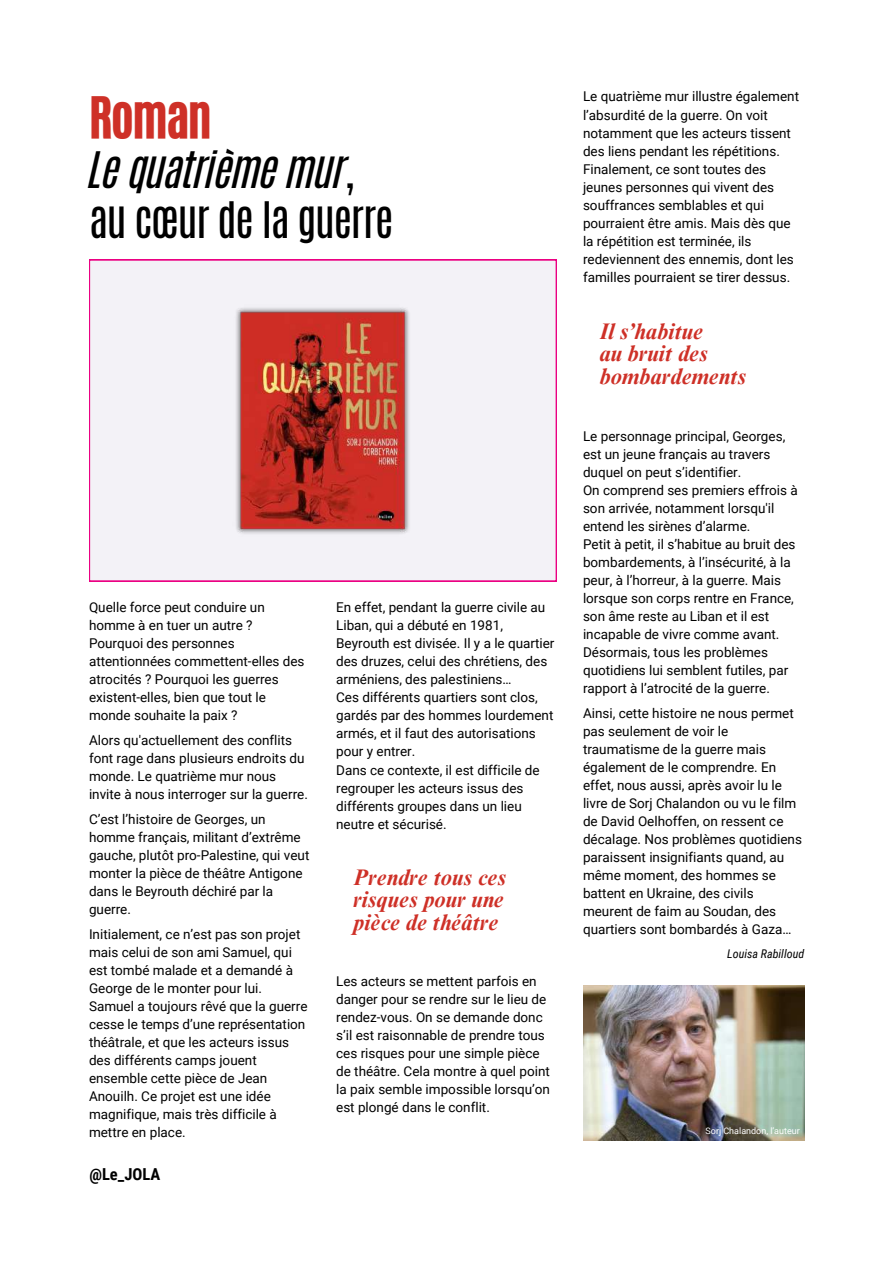
<style>
.page{position:relative;width:894px;height:1264px;background:#fff}
.page>*{position:absolute;margin:0;border:0;box-sizing:border-box;transform-origin:0 0}
.t1{font:48px "CA Generated";letter-spacing:-.03em;color:#ce3027}
.t2{font:42px "Antonio";letter-spacing:-.03em;color:#000}
.t3{font:42px "CA Generated";letter-spacing:-.03em;color:#000}
.t4{font:italic 700 22.5px/22.5px "Times NRMT Pro";color:#ce3027;text-align:justify}
.t5{font:700 16.5px "Roboto Condensed";color:#000}
.t6{font:13.5px/18px "Roboto";color:#000}
.t7{font:italic 12px "Roboto Condensed";color:#000}
.t8{font:9px "Roboto";color:#fff}
.s1{font-family:"Antonio"}
</style>
<div class="page">
<img style="left:583px;top:985px;width:221px;height:155px">
<div style="left:89px;top:259px;width:467px;height:322px;background:#f3f2f7"></div>
<img style="left:233px;top:302px;width:180px;height:237px">
<h1 class="t1" style="left:89px;top:83px;width:124px">Roman</h1>
<h2 class="t3" style="left:89px;top:140px;width:267px">Le quatrième mur<span class="s1">,</span></h2>
<h2 class="t2" style="left:89px;top:190px;width:306px">au cœur de la guerre</h2>
<p class="t6" style="left:89px;top:599px;width:217px">Quelle force peut conduire un homme à en tuer un autre ?<br>Pourquoi des personnes attentionnées commettent-elles des atrocités ? Pourquoi les guerres existent-elles, bien que tout le monde souhaite la paix ?</p>
<p class="t6" style="left:89px;top:731px;width:220px">Alors qu'actuellement des conflits font rage dans plusieurs endroits du monde. Le quatrième mur nous invite à nous interroger sur la guerre.</p>
<p class="t6" style="left:89px;top:810px;width:222px">C’est l’histoire de Georges, un homme français, militant d’extrême gauche, plutôt pro-Palestine, qui veut monter la pièce de théâtre Antigone dans le Beyrouth déchiré par la guerre.</p>
<p class="t6" style="left:89px;top:925px;width:220px">Initialement, ce n’est pas son projet mais celui de son ami Samuel, qui est tombé malade et a demandé à<br>George de le monter pour lui.<br>Samuel a toujours rêvé que la guerre cesse le temps d’une représentation théâtrale, et que les acteurs issus des différents camps jouent ensemble cette pièce de Jean<br>Anouilh. Ce projet est une idée magnifique, mais très difficile à mettre en place.</p>
<p class="t5" style="left:89px;top:1164px;width:72px">@Le_JOLA</p>
<p class="t6" style="left:336px;top:599px;width:220px">En effet, pendant la guerre civile au<br>Liban, qui a débuté en 1981,<br>Beyrouth est divisée. Il y a le quartier des druzes, celui des chrétiens, des arméniens, des palestiniens…<br>Ces différents quartiers sont clos, gardés par des hommes lourdement armés, et il faut des autorisations pour y entrer.<br>Dans ce contexte, il est difficile de regrouper les acteurs issus des différents groupes dans un lieu neutre et sécurisé.</p>
<h3 class="t4" style="left:353px;top:868px;width:154px">Prendre tous ces risques pour une pièce de théâtre</h3>
<p class="t6" style="left:336px;top:972px;width:215px">Les acteurs se mettent parfois en danger pour se rendre sur le lieu de rendez-vous. On se demande donc s’il est raisonnable de prendre tous ces risques pour une simple pièce de théâtre. Cela montre à quel point la paix semble impossible lorsqu’on est plongé dans le conflit.</p>
<p class="t6" style="left:583px;top:88px;width:217px">Le quatrième mur illustre également l’absurdité de la guerre. On voit notamment que les acteurs tissent des liens pendant les répétitions.<br>Finalement, ce sont toutes des jeunes personnes qui vivent des souffrances semblables et qui pourraient être amis. Mais dès que la répétition est terminée, ils redeviennent des ennemis, dont les familles pourraient se tirer dessus.</p>
<h3 class="t4" style="left:599px;top:323px;width:148px;text-align:left">Il s’habitue<br>au bruit des bombardements</h3>
<p class="t6" style="left:583px;top:427px;width:216px">Le personnage principal, Georges, est un jeune français au travers duquel on peut s’identifier.<br>On comprend ses premiers effrois à son arrivée, notamment lorsqu'il entend les sirènes d’alarme.<br>Petit à petit, il s’habitue au bruit des bombardements, à l’insécurité, à la peur, à l’horreur, à la guerre. Mais lorsque son corps rentre en France, son âme reste au Liban et il est incapable de vivre comme avant.<br>Désormais, tous les problèmes quotidiens lui semblent futiles, par rapport à l’atrocité de la guerre.</p>
<p class="t6" style="left:583px;top:704px;width:220px">Ainsi, cette histoire ne nous permet pas seulement de voir le traumatisme de la guerre mais également de le comprendre. En effet, nous aussi, après avoir lu le livre de Sorj Chalandon ou vu le film de David Oelhoffen, on ressent ce décalage. Nos problèmes quotidiens paraissent insignifiants quand, au même moment, des hommes se battent en Ukraine, des civils meurent de faim au Soudan, des quartiers sont bombardés à Gaza…</p>
<p class="t7" style="left:727px;top:946px;width:78px">Louisa Rabilloud</p>
<p class="t8" style="left:705px;top:1125px;width:96px">Sorj Chalandon, l’auteur</p>
</div>
